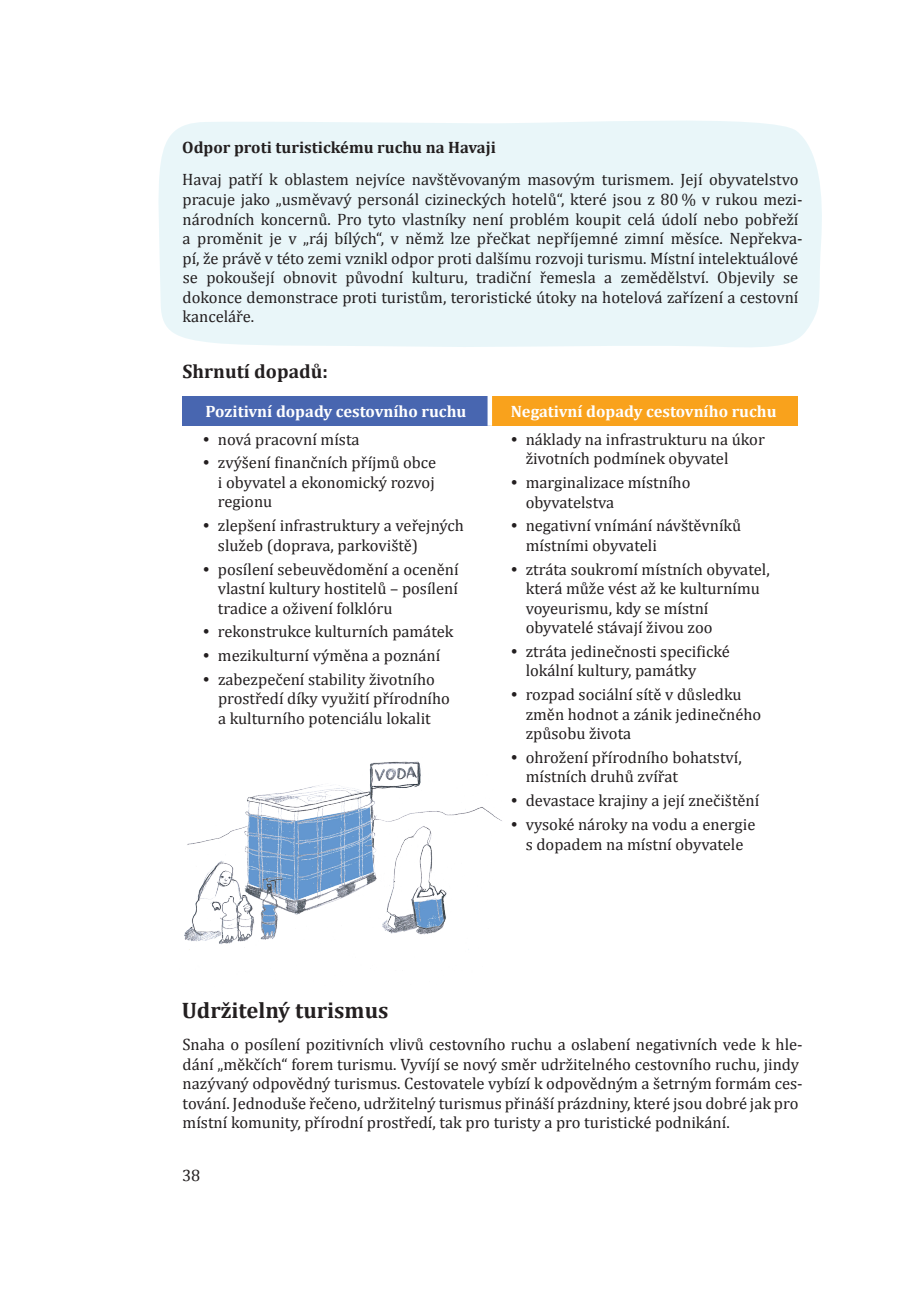
<style>
.page{position:relative;width:919px;height:1289px;background:#fff}
.page>*{position:absolute;margin:0;border:0;box-sizing:border-box;transform-origin:0 0}
.nadpisy_obecne{font:700 22.5px "Cambria";color:#231f20}
.nadpisy_obecne-2{font:700 19.5px "Cambria";color:#231f20}
.Normální__web{font:16.5px/19.5px "Cambria";color:#231f20}
.t1{font:700 16.5px "Cambria";color:#fff}
.Normální__web-2{font:700 16.5px "Cambria";color:#231f20}
.s1{font-family:"Bask Old Face"}
</style>
<div class="page">
<div style="left:158px;top:120px;width:664px;height:227px;background:#e9f6f9"></div>
<div style="left:182px;top:396px;width:308px;height:30px;background:#4866b0"></div>
<div style="left:490px;top:396px;width:307px;height:30px;background:#f9a21c"></div>
<div style="left:487px;top:396px;width:5px;height:30px;background:#fff"></div>
<img style="left:184px;top:761px;width:318px;height:189px">
<p class="Normální__web-2" style="left:182px;top:136px;width:315px">Odpor proti turistickému ruchu na Havaji</p>
<p class="Normální__web" style="left:182px;top:170px;width:622px">Havaj patří k oblastem nejvíce navštěvovaným masovým turismem. Její obyvatelstvo pracuje jako „usměvavý personál cizineckých hotelů“, které jsou z 80 % v rukou mezi&shy;národních koncernů. Pro tyto vlastníky není problém koupit celá údolí nebo pobřeží a proměnit je v „ráj bílých“, v němž lze přečkat nepříjemné zimní měsíce. Nepřekva&shy;pí, že právě v této zemi vznikl odpor proti dalšímu rozvoji turismu. Místní intelektuálové se pokoušejí obnovit původní kulturu, tradiční řemesla a zemědělství. Objevily se dokonce demonstrace proti turistům, teroristické útoky na hotelová zařízení a cestovní kanceláře.</p>
<p class="nadpisy_obecne-2" style="left:183px;top:357px;width:147px">Shrnutí dopadů:</p>
<p class="t1" style="left:205px;top:400px;width:262px">Pozitivní dopady cestovního ruchu</p>
<p class="t1" style="left:510px;top:400px;width:267px">Negativní dopady cestovního ruchu</p>
<p class="Normální__web" style="left:201px;top:429px;width:160px"><span class="s1">•</span> nová pracovní místa</p>
<p class="Normální__web" style="left:218px;top:453px;width:220px;text-align:justify;text-indent:-17px"><span class="s1">•</span> zvýšení finančních příjmů obce i obyvatel a ekonomický rozvoj regionu</p>
<p class="Normální__web" style="left:218px;top:516px;width:247px;text-indent:-17px"><span class="s1">•</span> zlepšení infrastruktury a veřejných služeb (doprava, parkoviště)</p>
<p class="Normální__web" style="left:218px;top:559px;width:242px;text-align:justify;text-indent:-17px"><span class="s1">•</span> posílení sebeuvědomění a ocenění vlastní kultury hostitelů – posílení tradice a oživení folklóru</p>
<p class="Normální__web" style="left:201px;top:622px;width:254px"><span class="s1">•</span> rekonstrukce kulturních památek</p>
<p class="Normální__web" style="left:201px;top:645px;width:241px"><span class="s1">•</span> mezikulturní výměna a poznání</p>
<p class="Normální__web" style="left:218px;top:669px;width:233px;text-indent:-17px"><span class="s1">•</span> zabezpečení stability životního prostředí díky využití přírodního a kulturního potenciálu lokalit</p>
<p class="Normální__web" style="left:525px;top:429px;width:241px;text-indent:-17px"><span class="s1">•</span> náklady na infrastrukturu na úkor životních podmínek obyvatel</p>
<p class="Normální__web" style="left:525px;top:472px;width:166px;text-indent:-17px"><span class="s1">•</span> marginalizace místního obyvatelstva</p>
<p class="Normální__web" style="left:525px;top:516px;width:217px;text-indent:-17px"><span class="s1">•</span> negativní vnímání návštěvníků místními obyvateli</p>
<p class="Normální__web" style="left:525px;top:559px;width:245px;text-indent:-17px"><span class="s1">•</span> ztráta soukromí místních obyvatel, která může vést až ke kulturnímu voyeurismu, kdy se místní obyvatelé stávají živou zoo</p>
<p class="Normální__web" style="left:525px;top:641px;width:205px;text-indent:-17px"><span class="s1">•</span> ztráta jedinečnosti specifické lokální kultury, památky</p>
<p class="Normální__web" style="left:525px;top:684px;width:237px;text-indent:-17px"><span class="s1">•</span> rozpad sociální sítě v důsledku změn hodnot a zánik jedinečného způsobu života</p>
<p class="Normální__web" style="left:525px;top:747px;width:218px;text-indent:-17px"><span class="s1">•</span> ohrožení přírodního bohatství, místních druhů zvířat</p>
<p class="Normální__web" style="left:508px;top:790px;width:252px"><span class="s1">•</span> devastace krajiny a její znečištění</p>
<p class="Normální__web" style="left:508px;top:814px;width:248px;text-align:center"><span class="s1">•</span> vysoké nároky na vodu a energie s dopadem na místní obyvatele</p>
<p class="nadpisy_obecne" style="left:182px;top:994px;width:208px">Udržitelný turismus</p>
<p class="Normální__web" style="left:182px;top:1034px;width:621px">Snaha o posílení pozitivních vlivů cestovního ruchu a oslabení negativních vede k hle&shy;dání „měkčích“ forem turismu. Vyvíjí se nový směr udržitelného cestovního ruchu, jindy nazývaný odpovědný turismus. Cestovatele vybízí k odpovědným a šetrným formám ces&shy;tování. Jednoduše řečeno, udržitelný turismus přináší prázdniny, které jsou dobré jak pro místní komunity, přírodní prostředí, tak pro turisty a pro turistické podnikání.</p>
<p class="Normální__web" style="left:182px;top:1165px;width:20px">38</p>
</div>
